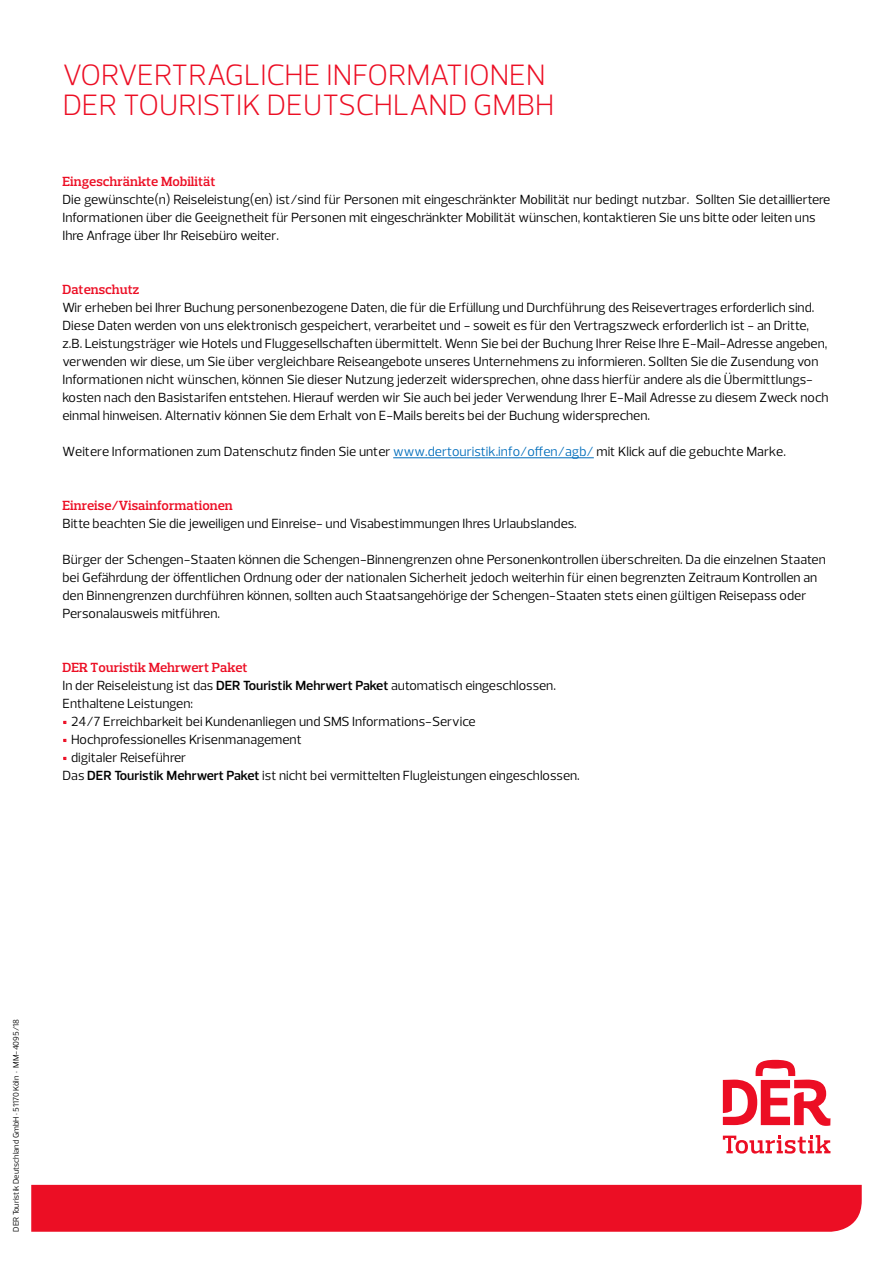
<style>
.page{position:relative;width:893px;height:1263px;background:#fff}
.page>*{position:absolute;margin:0;border:0;box-sizing:border-box;transform-origin:0 0}
.t1{font:300 30px/30px "Prelo";letter-spacing:.005em;color:#ec0e24}
.t2{font:13.5px/18px "Prelo";color:#000}
.t3{font:600 13.5px "Prelo Slab";color:#ec0e24}
.t4{font:8.25px "Prelo";color:#000}
.s1{color:#006dbb}
.s2{font-weight:600}
.s3{font-weight:600;font-size:15.6px;color:#ec0e24}
</style>
<div class="page">
<div style="left:31px;top:1185px;width:831px;height:47px;background:#ec0e24"></div>
<svg style="left:723px;top:1060px;width:107px;height:66px"></svg>
<svg style="left:723px;top:1135px;width:107px;height:18px"></svg>
<hr style="left:393px;top:457px;width:201px;height:1px;background:#006dbb">
<h1 class="t1" style="left:63px;top:60px;width:493px">VORVERTRAGLICHE INFORMATIONEN<br>DER TOURISTIK DEUTSCHLAND GMBH</h1>
<p class="t3" style="left:62px;top:174px;width:154px">Eingeschränkte Mobilität</p>
<p class="t2" style="left:62px;top:191px;width:769px">Die gewünschte(n) Reiseleistung(en) ist/sind für Personen mit eingeschränkter Mobilität nur bedingt nutzbar. Sollten Sie detailliertere<br>Informationen über die Geeignetheit für Personen mit eingeschränkter Mobilität wünschen, kontaktieren Sie uns bitte oder leiten uns<br>Ihre Anfrage über Ihr Reisebüro weiter.</p>
<p class="t3" style="left:62px;top:282px;width:78px">Datenschutz</p>
<p class="t2" style="left:62px;top:299px;width:768px">Wir erheben bei Ihrer Buchung personenbezogene Daten, die für die Erfüllung und Durchführung des Reisevertrages erforderlich sind.<br>Diese Daten werden von uns elektronisch gespeichert, verarbeitet und - soweit es für den Vertragszweck erforderlich ist - an Dritte, z.B. Leistungsträger wie Hotels und Fluggesellschaften übermittelt. Wenn Sie bei der Buchung Ihrer Reise Ihre E-Mail-Adresse angeben, verwenden wir diese, um Sie über vergleichbare Reiseangebote unseres Unternehmens zu informieren. Sollten Sie die Zusendung von Informationen nicht wünschen, können Sie dieser Nutzung jederzeit widersprechen, ohne dass hierfür andere als die Übermittlungs&shy;kosten nach den Basistarifen entstehen. Hierauf werden wir Sie auch bei jeder Verwendung Ihrer E-Mail Adresse zu diesem Zweck noch einmal hinweisen. Alternativ können Sie dem Erhalt von E-Mails bereits bei der Buchung widersprechen.</p>
<p class="t2" style="left:62px;top:443px;width:725px">Weitere Informationen zum Datenschutz finden Sie unter <span class="s1">www.dertouristik.info/offen/agb/</span> mit Klick auf die gebuchte Marke.</p>
<p class="t3" style="left:62px;top:498px;width:172px">Einreise/Visainformationen</p>
<p class="t2" style="left:62px;top:515px;width:516px">Bitte beachten Sie die jeweiligen und Einreise- und Visabestimmungen Ihres Urlaubslandes.</p>
<p class="t2" style="left:62px;top:551px;width:765px">Bürger der Schengen-Staaten können die Schengen-Binnengrenzen ohne Personenkontrollen überschreiten. Da die einzelnen Staaten bei Gefährdung der öffentlichen Ordnung oder der nationalen Sicherheit jedoch weiterhin für einen begrenzten Zeitraum Kontrollen an den Binnengrenzen durchführen können, sollten auch Staatsangehörige der Schengen-Staaten stets einen gültigen Reisepass oder Personalausweis mitführen.</p>
<p class="t3" style="left:62px;top:660px;width:187px">DER Touristik Mehrwert Paket</p>
<p class="t2" style="left:62px;top:677px;width:495px">In der Reiseleistung ist das <span class="s2">DER Touristik Mehrwert Paket</span> automatisch eingeschlossen.<br>Enthaltene Leistungen:</p>
<p class="t2" style="left:62px;top:713px;width:415px"><span class="s3">•</span> 24/7 Erreichbarkeit bei Kundenanliegen und SMS Informations-Service</p>
<p class="t2" style="left:62px;top:731px;width:241px"><span class="s3">•</span> Hochprofessionelles Krisenmanagement</p>
<p class="t2" style="left:62px;top:749px;width:519px"><span class="s3">•</span> digitaler Reiseführer<br>Das <span class="s2">DER Touristik Mehrwert Paket</span> ist nicht bei vermittelten Flugleistungen eingeschlossen.</p>
<p class="t4" style="left:11px;top:1232px;width:214px;rotate:-90deg">DER Touristik Deutschland GmbH • 51170 Köln · MM-4095/18</p>
</div>
